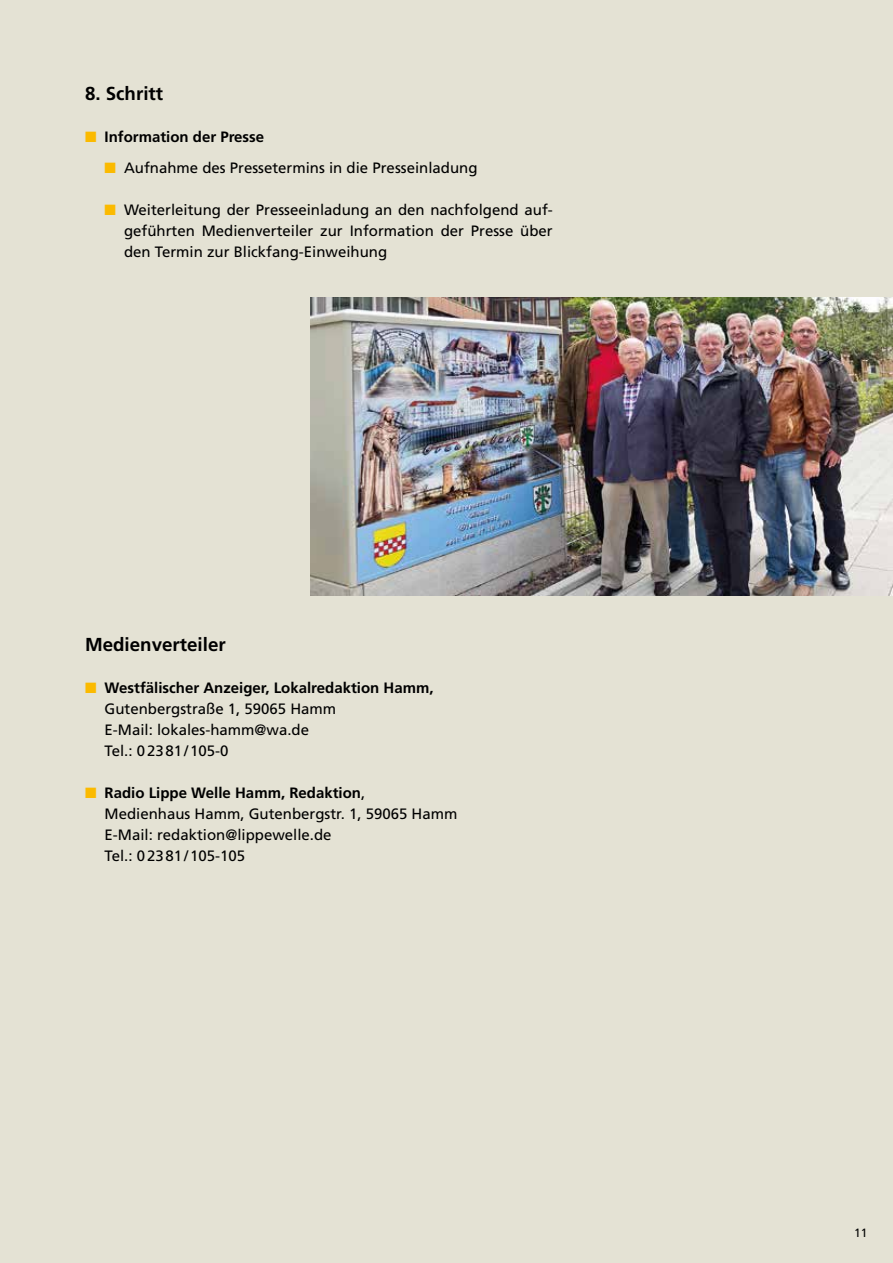
<style>
.page{position:relative;width:893px;height:1263px;background:#fff}
.page>*{position:absolute;margin:0;border:0;box-sizing:border-box;transform-origin:0 0}
.t1{font:700 18.75px "Frutiger";color:#000}
.t2{font:15px/21px "Frutiger";color:#000}
.t3{font:700 15px "Frutiger";color:#000}
.t4{font:12px "Frutiger";color:#000}
.s1{color:#fbba00}
.s2{font-weight:700}
</style>
<div class="page">
<div style="left:0;top:0;width:310px;height:298px;background:#e4e2d4"></div>
<div style="left:310px;top:0;width:298px;height:298px;background:#e4e2d4"></div>
<div style="left:0;top:595px;width:310px;height:298px;background:#e4e2d4"></div>
<div style="left:310px;top:595px;width:298px;height:298px;background:#e4e2d4"></div>
<div style="left:608px;top:595px;width:285px;height:298px;background:#e4e2d4"></div>
<div style="left:0;top:298px;width:310px;height:297px;background:#e4e2d4"></div>
<div style="left:608px;top:0;width:285px;height:298px;background:#e4e2d4"></div>
<div style="left:0;top:893px;width:310px;height:298px;background:#e4e2d4"></div>
<div style="left:0;top:1191px;width:310px;height:72px;background:#e4e2d4"></div>
<div style="left:608px;top:893px;width:285px;height:298px;background:#e4e2d4"></div>
<div style="left:608px;top:1191px;width:285px;height:72px;background:#e4e2d4"></div>
<div style="left:310px;top:893px;width:298px;height:370px;background:#e4e2d4"></div>
<img style="left:310px;top:298px;width:583px;height:297px">
<p class="t1" style="left:85px;top:82px;width:80px">8. Schritt</p>
<p class="t3" style="left:85px;top:128px;width:181px"><span class="s1">■</span> Information der Presse</p>
<p class="t2" style="left:105px;top:157px;width:374px"><span class="s1">■</span> Aufnahme des Pressetermins in die Presseinladung</p>
<p class="t2" style="left:124px;top:199px;width:430px;text-align:justify;text-indent:-20px"><span class="s1">■</span> Weiterleitung der Presseeinladung an den nachfolgend auf&shy;geführten Medienverteiler zur Information der Presse über den Termin zur Blickfang-Einweihung</p>
<p class="t1" style="left:85px;top:633px;width:142px">Medienverteiler</p>
<p class="t2" style="left:105px;top:677px;width:330px;text-indent:-20px"><span class="s1">■</span> <span class="s2">Westfälischer Anzeiger, Lokalredaktion Hamm,<br></span>Gutenbergstraße 1, 59065 Hamm<br>E-Mail: lokales-hamm@wa.de<br>Tel.: 02381/105-0</p>
<p class="t2" style="left:105px;top:782px;width:354px;text-indent:-20px"><span class="s1">■</span> <span class="s2">Radio Lippe Welle Hamm, Redaktion</span>,<br>Medienhaus Hamm, Gutenbergstr. 1, 59065 Hamm E-Mail: redaktion@lippewelle.de<br>Tel.: 02381/105-105</p>
<p class="t4" style="left:854px;top:1226px;width:15px">11</p>
</div>
